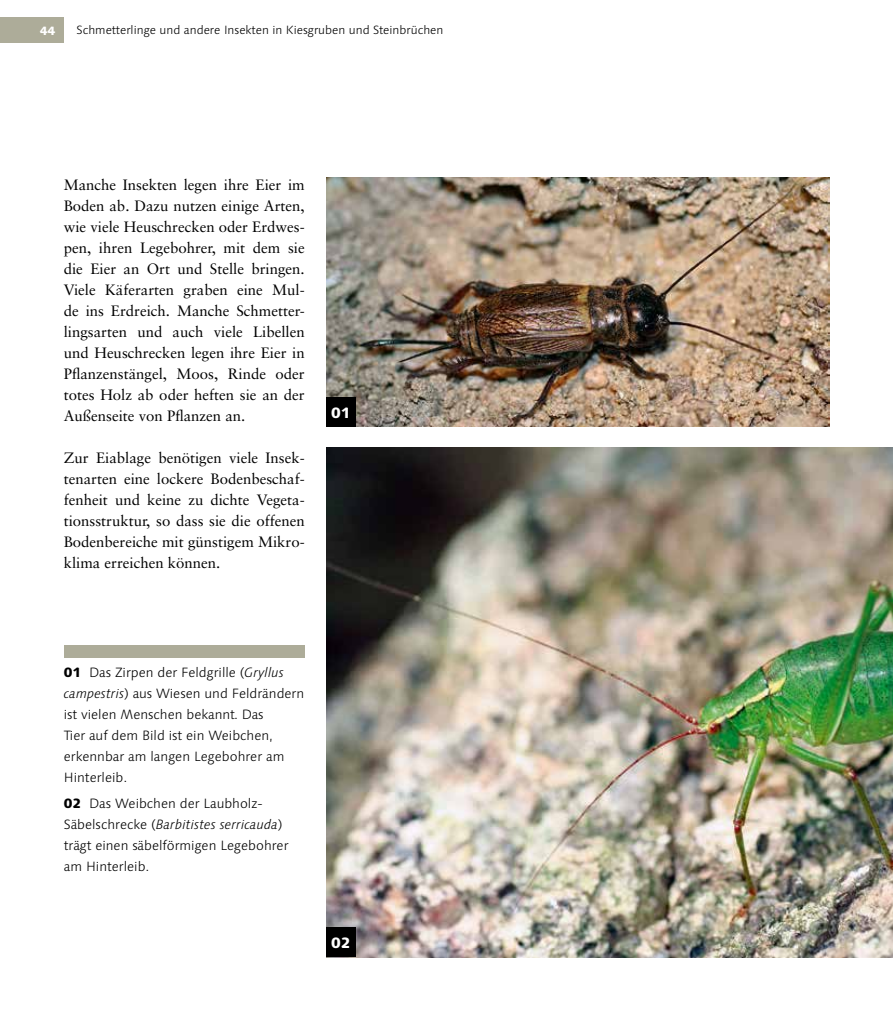
<style>
.page{position:relative;width:893px;height:1021px;background:#fff}
.page>*{position:absolute;margin:0;border:0;box-sizing:border-box;transform-origin:0 0}
.t1{font:15px/21px "Sabon";color:#000;text-align:justify}
.t2{font:800 15px "Linotype Syntax";color:#fff}
.t3{font:300 13.5px/21px "Linotype Syntax";color:#000}
.t4{font:300 12px "Linotype Syntax";color:#000}
.t5{font:800 12px "Linotype Syntax";color:#fff}
.s1{font-weight:800}
.s2{font-style:italic}
</style>
<div class="page">
<div style="left:0;top:17px;width:64px;height:26px;background:#adac99"></div>
<img style="left:326px;top:448px;width:567px;height:509px">
<div style="left:326px;top:927px;width:30px;height:30px;background:#000"></div>
<img style="left:326px;top:177px;width:503px;height:249px">
<div style="left:326px;top:397px;width:30px;height:29px;background:#000"></div>
<div style="left:64px;top:645px;width:241px;height:13px;background:#adac99"></div>
<p class="t5" style="left:40px;top:23px;width:17px">44</p>
<p class="t4" style="left:77px;top:23px;width:368px">Schmetterlinge und andere Insekten in Kiesgruben und Steinbrüchen</p>
<p class="t1" style="left:64px;top:174px;width:242px">Manche Insekten legen ihre Eier im Boden ab. Dazu nutzen einige Arten, wie viele Heuschrecken oder Erdwes&shy;pen, ihren Legebohrer, mit dem sie die Eier an Ort und Stelle bringen.<br>Viele Käferarten graben eine Mul&shy;de ins Erdreich. Manche Schmetter&shy;lingsarten und auch viele Libellen und Heuschrecken legen ihre Eier in Pflanzenstängel, Moos, Rinde oder totes Holz ab oder heften sie an der Außenseite von Pflanzen an.</p>
<p class="t1" style="left:64px;top:447px;width:242px">Zur Eiablage benötigen viele Insek&shy;tenarten eine lockere Bodenbeschaf&shy;fenheit und keine zu dichte Vegeta&shy;tionsstruktur, so dass sie die offenen Bodenbereiche mit günstigem Mikro&shy;klima erreichen können.</p>
<p class="t2" style="left:331px;top:403px;width:21px">01</p>
<p class="t3" style="left:64px;top:662px;width:242px"><span class="s1">01</span> Das Zirpen der Feldgrille (<span class="s2">Gryllus campestris</span>) aus Wiesen und Feldrändern ist vielen Menschen bekannt. Das<br>Tier auf dem Bild ist ein Weibchen, erkennbar am langen Legebohrer am<br>Hinterleib.</p>
<p class="t3" style="left:64px;top:792px;width:226px"><span class="s1">02</span> Das Weibchen der Laubholz-<br>Säbelschrecke (<span class="s2">Barbitistes serricauda</span>) trägt einen säbelförmigen Legebohrer am Hinterleib.</p>
<p class="t2" style="left:331px;top:933px;width:21px">02</p>
</div>
